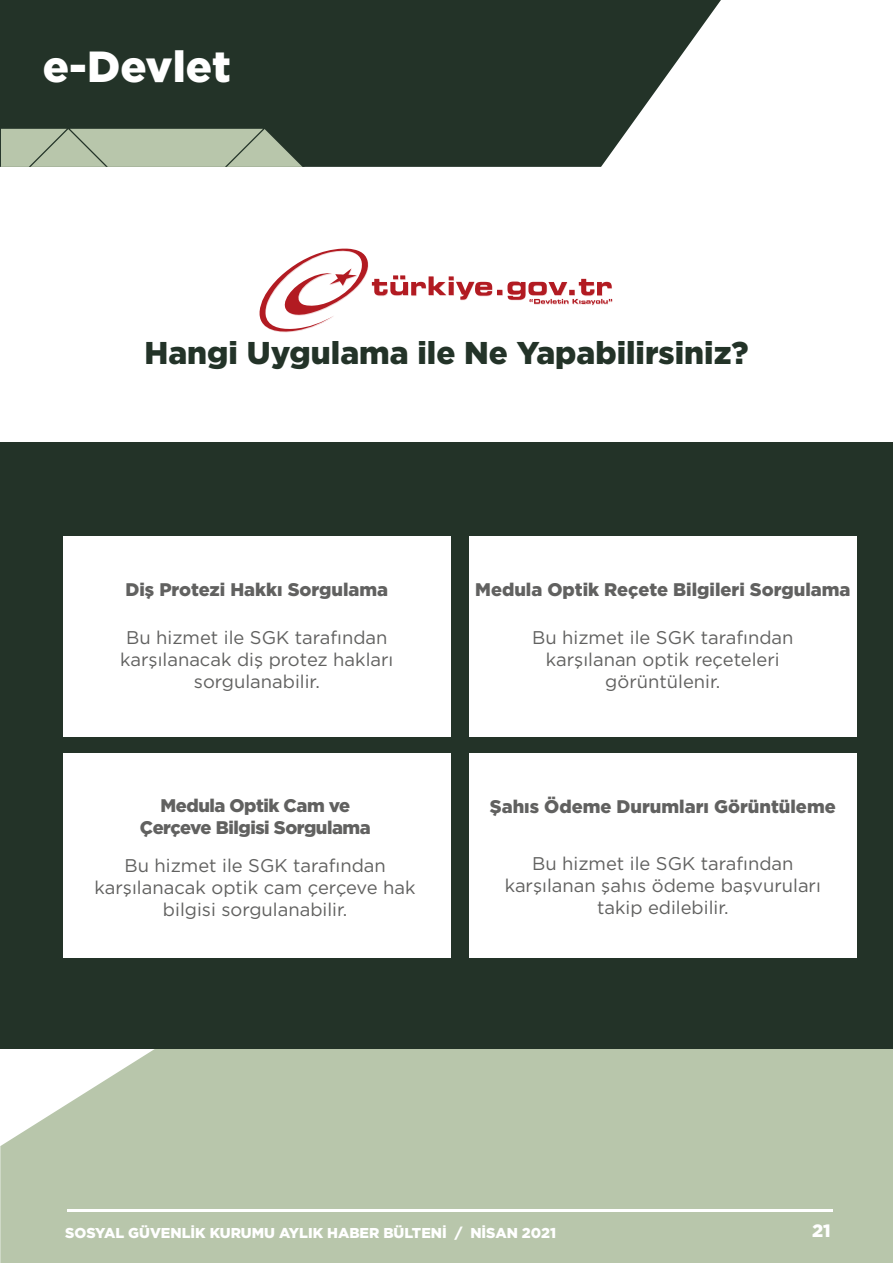
<style>
.page{position:relative;width:893px;height:1263px;background:#fff}
.page>*{position:absolute;margin:0;border:0;box-sizing:border-box;transform-origin:0 0}
.t1{font:900 43.5px "Gotham";color:#fff}
.t2{font:900 31.5px "Gotham";color:#233328}
.t3{font:18.3px/22px "Gotham";color:#616160;text-align:center}
.t4{font:900 18.3px "Gotham";color:#616160}
.t5{font:900 18.3px/22.2px "Gotham";letter-spacing:-.025em;color:#616160;text-align:center}
.t6{font:900 17.85px "Gotham";color:#fff}
.t7{font:900 14.25px "Gotham";color:#fff}
</style>
<div class="page">
<svg style="left:0;top:0;width:721px;height:167px;background:#37463c"></svg>
<svg style="left:1px;top:127px;width:304px;height:40px;background:#a4b299"></svg>
<div style="left:0;top:1049px;width:893px;height:214px;background:#b8c6ab"></div>
<div style="left:0;top:442px;width:893px;height:607px;background:#233328"></div>
<div style="left:63px;top:536px;width:388px;height:200px;background:#fff"></div>
<div style="left:469px;top:536px;width:388px;height:200px;background:#fff"></div>
<div style="left:63px;top:753px;width:388px;height:205px;background:#fff"></div>
<div style="left:469px;top:753px;width:388px;height:205px;background:#fff"></div>
<hr style="left:67px;top:1209px;width:765px;height:3px;background:#fff">
<svg style="left:260px;top:249px;width:352px;height:84px"></svg>
<h1 class="t1" style="left:43px;top:37px;width:190px">e-Devlet</h1>
<h2 class="t2" style="left:144px;top:332px;width:606px">Hangi Uygulama ile Ne Yapabilirsiniz?</h2>
<p class="t4" style="left:125px;top:577px;width:264px">Diş Protezi Hakkı Sorgulama</p>
<p class="t3" style="left:120px;top:626px;width:275px">Bu hizmet ile SGK tarafından karşılanacak diş protez hakları sorgulanabilir.</p>
<p class="t5" style="left:140px;top:794px;width:232px">Medula Optik Cam ve<br>Çerçeve Bilgisi Sorgulama</p>
<p class="t3" style="left:95px;top:854px;width:322px">Bu hizmet ile SGK tarafından karşılanacak optik cam çerçeve hak bilgisi sorgulanabilir.</p>
<p class="t4" style="left:475px;top:577px;width:377px">Medula Optik Reçete Bilgileri Sorgulama</p>
<p class="t3" style="left:532px;top:626px;width:263px">Bu hizmet ile SGK tarafından karşılanan optik reçeteleri görüntülenir.</p>
<p class="t4" style="left:490px;top:793px;width:347px">Şahıs Ödeme Durumları Görüntüleme</p>
<p class="t3" style="left:505px;top:852px;width:318px">Bu hizmet ile SGK tarafından karşılanan şahıs ödeme başvuruları takip edilebilir.</p>
<p class="t7" style="left:65px;top:1223px;width:492px">SOSYAL GÜVENLİK KURUMU AYLIK HABER BÜLTENİ / NİSAN 2021</p>
<p class="t6" style="left:812px;top:1218px;width:20px">21</p>
</div>
